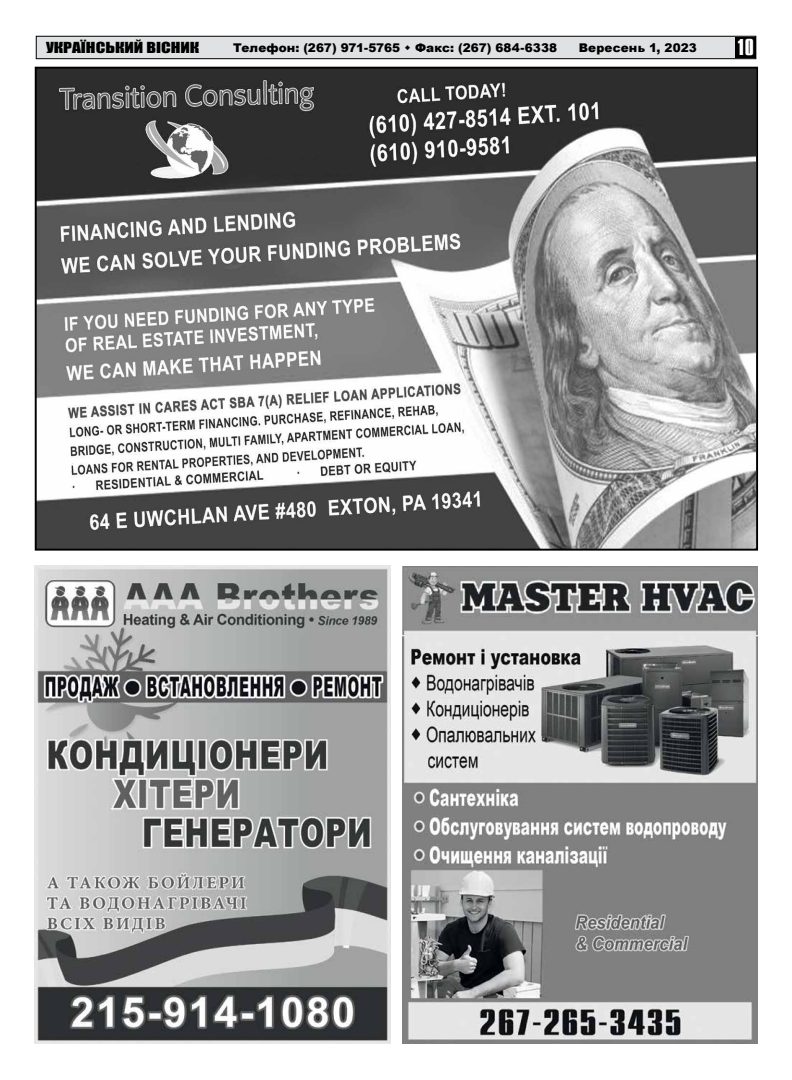
<style>
.page{position:relative;width:792px;height:1080px;background:#fff}
.page>*{position:absolute;margin:0;border:0;box-sizing:border-box;transform-origin:0 0}
.t1{font:700 19px "Compact";color:#fff}
.t2{font:14px "Impact";color:#000;scale:1.25 1}
.t3{font:900 12px "Arial";letter-spacing:.01em;color:#000}
</style>
<div class="page">
<div style="left:36px;top:36px;width:720px;height:23px;background:#e0e1e2"></div>
<div style="left:36px;top:36px;width:720px;height:23px;border:1px solid #000"></div>
<div style="left:736px;top:37px;width:20px;height:21px;background:#000"></div>
<img style="left:38px;top:70px;width:717px;height:478px">
<div style="left:35px;top:67px;width:723px;height:484px;border:2px solid #000"></div>
<img style="left:35px;top:565px;width:356px;height:479px">
<img style="left:402px;top:566px;width:355px;height:478px">
<p class="t2" style="left:46px;top:37px;width:124px">УКРАЇНСЬКИЙ ВІСНИК</p>
<p class="t3" style="left:233px;top:39px;width:325px">Телефон: (267) 971-5765 Факс: (267) 684-6338</p>
<p class="t3" style="left:579px;top:39px;width:120px">Вересень 1, 2023</p>
<h1 class="t1" style="left:737px;top:36px;width:19px">10</h1>
</div>
